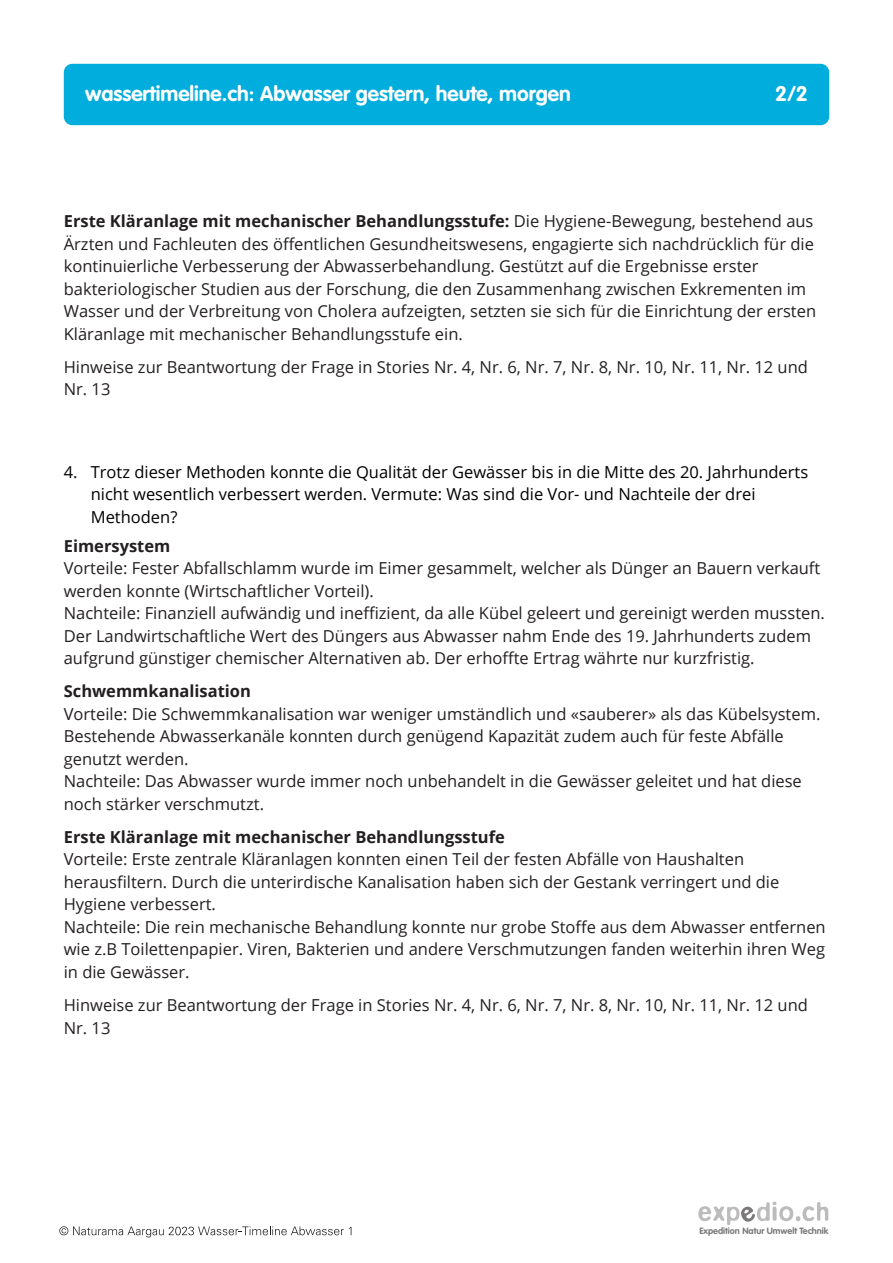
<style>
.page{position:relative;width:893px;height:1263px;background:#fff}
.page>*{position:absolute;margin:0;border:0;box-sizing:border-box;transform-origin:0 0}
.t1{font:700 21px "VAG Rounded Std";color:#fff}
.t2{font:16.5px "Open Sans";color:#231f20}
.t3{font:16.5px "Open Sans";color:#000}
.t4{font:700 16.5px "Open Sans";color:#231f20}
.t5{font:700 9px "VAG Rounded Std";color:#7b7979}
.s1{font-weight:400}
</style>
<div class="page">
<div style="left:64px;top:64px;width:765px;height:61px;background:#00addc;border-radius:9px"></div>
<svg style="left:698px;top:1202px;width:130px;height:23px"></svg>
<svg style="left:59px;top:1226px;width:292px;height:11px"></svg>
<p class="t1" style="left:85px;top:85px;width:487px">wassertimeline.ch: Abwasser gestern, heute, morgen</p>
<p class="t1" style="left:775px;top:85px;width:34px">2/2</p>
<p class="t4" style="left:64px;top:215px;width:751px">Erste Kläranlage mit mechanischer Behandlungsstufe: <span class="s1">Die Hygiene-Bewegung, bestehend aus</span></p>
<p class="t2" style="left:64px;top:237px;width:752px">Ärzten und Fachleuten des öffentlichen Gesundheitswesens, engagierte sich nachdrücklich für die</p>
<p class="t2" style="left:64px;top:260px;width:696px">kontinuierliche Verbesserung der Abwasserbehandlung. Gestützt auf die Ergebnisse erster</p>
<p class="t2" style="left:64px;top:282px;width:744px">bakteriologischer Studien aus der Forschung, die den Zusammenhang zwischen Exkrementen im</p>
<p class="t2" style="left:64px;top:305px;width:754px">Wasser und der Verbreitung von Cholera aufzeigten, setzten sie sich für die Einrichtung der ersten</p>
<p class="t2" style="left:64px;top:327px;width:401px">Kläranlage mit mechanischer Behandlungsstufe ein.</p>
<p class="t2" style="left:64px;top:360px;width:746px">Hinweise zur Beantwortung der Frage in Stories Nr. 4, Nr. 6, Nr. 7, Nr. 8, Nr. 10, Nr. 11, Nr. 12 und</p>
<p class="t2" style="left:64px;top:383px;width:48px">Nr. 13</p>
<p class="t3" style="left:64px;top:465px;width:746px">4. Trotz dieser Methoden konnte die Qualität der Gewässer bis in die Mitte des 20. Jahrhunderts</p>
<p class="t3" style="left:91px;top:488px;width:666px">nicht wesentlich verbessert werden. Vermute: Was sind die Vor- und Nachteile der drei</p>
<p class="t3" style="left:91px;top:510px;width:88px">Methoden?</p>
<p class="t4" style="left:64px;top:539px;width:108px">Eimersystem</p>
<p class="t2" style="left:64px;top:561px;width:758px">Vorteile: Fester Abfallschlamm wurde im Eimer gesammelt, welcher als Dünger an Bauern verkauft</p>
<p class="t2" style="left:64px;top:584px;width:312px">werden konnte (Wirtschaftlicher Vorteil).</p>
<p class="t2" style="left:64px;top:606px;width:763px">Nachteile: Finanziell aufwändig und ineffizient, da alle Kübel geleert und gereinigt werden mussten.</p>
<p class="t2" style="left:64px;top:629px;width:749px">Der Landwirtschaftliche Wert des Düngers aus Abwasser nahm Ende des 19. Jahrhunderts zudem</p>
<p class="t2" style="left:64px;top:651px;width:692px">aufgrund günstiger chemischer Alternativen ab. Der erhoffte Ertrag währte nur kurzfristig.</p>
<p class="t4" style="left:64px;top:685px;width:189px">Schwemmkanalisation</p>
<p class="t2" style="left:64px;top:707px;width:758px">Vorteile: Die Schwemmkanalisation war weniger umständlich und «sauberer» als das Kübelsystem.</p>
<p class="t2" style="left:64px;top:730px;width:722px">Bestehende Abwasserkanäle konnten durch genügend Kapazität zudem auch für feste Abfälle</p>
<p class="t2" style="left:64px;top:752px;width:126px">genutzt werden.</p>
<p class="t2" style="left:64px;top:775px;width:740px">Nachteile: Das Abwasser wurde immer noch unbehandelt in die Gewässer geleitet und hat diese</p>
<p class="t2" style="left:64px;top:797px;width:202px">noch stärker verschmutzt.</p>
<p class="t4" style="left:64px;top:830px;width:443px">Erste Kläranlage mit mechanischer Behandlungsstufe</p>
<p class="t2" style="left:64px;top:853px;width:682px">Vorteile: Erste zentrale Kläranlagen konnten einen Teil der festen Abfälle von Haushalten</p>
<p class="t2" style="left:64px;top:875px;width:717px">herausfiltern. Durch die unterirdische Kanalisation haben sich der Gestank verringert und die</p>
<p class="t2" style="left:64px;top:898px;width:154px">Hygiene verbessert.</p>
<p class="t2" style="left:64px;top:920px;width:763px">Nachteile: Die rein mechanische Behandlung konnte nur grobe Stoffe aus dem Abwasser entfernen</p>
<p class="t2" style="left:64px;top:943px;width:763px">wie z.B Toilettenpapier. Viren, Bakterien und andere Verschmutzungen fanden weiterhin ihren Weg</p>
<p class="t2" style="left:64px;top:965px;width:127px">in die Gewässer.</p>
<p class="t2" style="left:64px;top:998px;width:746px">Hinweise zur Beantwortung der Frage in Stories Nr. 4, Nr. 6, Nr. 7, Nr. 8, Nr. 10, Nr. 11, Nr. 12 und</p>
<p class="t2" style="left:64px;top:1021px;width:48px">Nr. 13</p>
<p class="t5" style="left:699px;top:1227px;width:130px">Expedition Natur Umwelt Technik</p>
</div>
